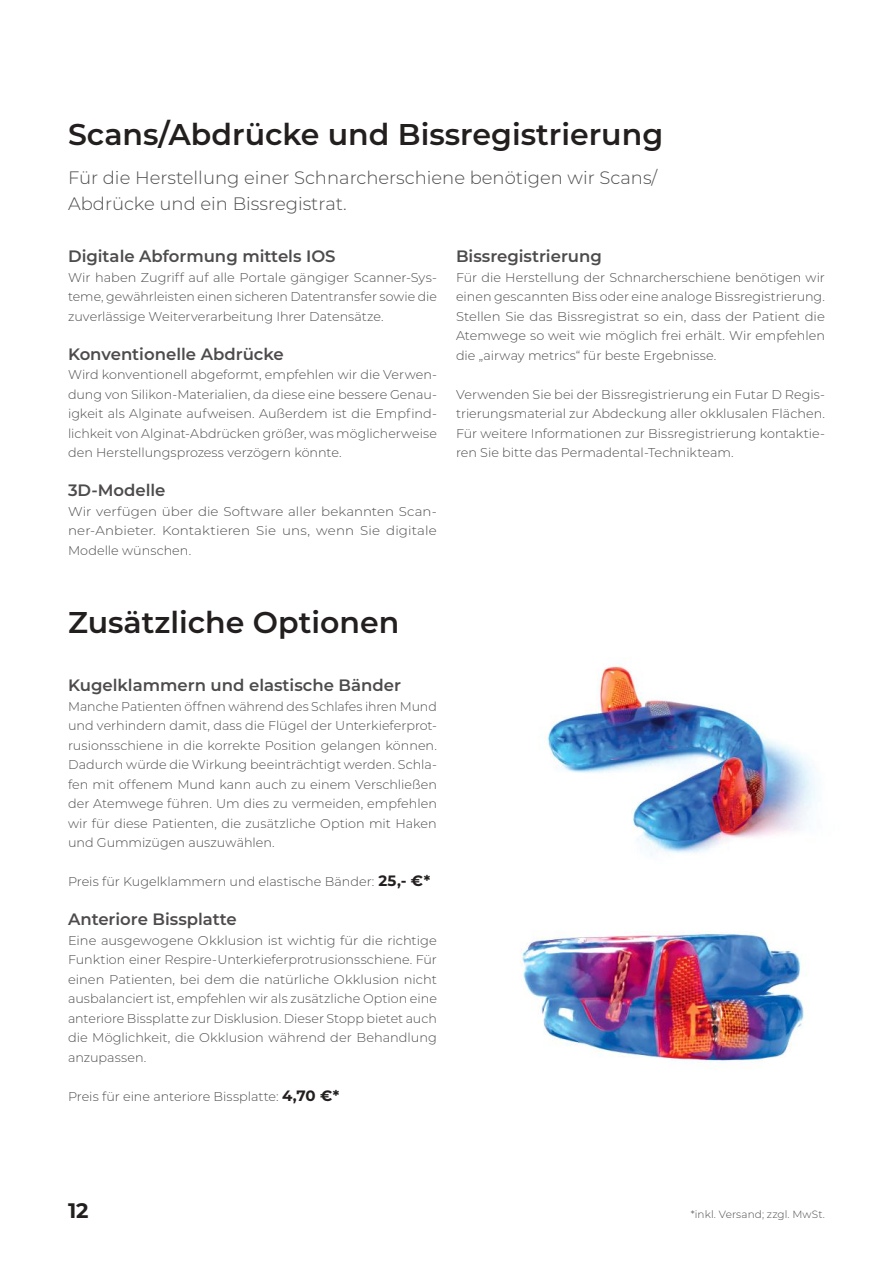
<style>
.page{position:relative;width:893px;height:1263px;background:#fff}
.page>*{position:absolute;margin:0;border:0;box-sizing:border-box;transform-origin:0 0}
.t1{font:600 30px "Montserrat";color:#241f1f}
.t2{font:700 21px "Montserrat";color:#241f1f}
.t3{font:300 18px/25.5px "Montserrat";color:#4e4b4c}
.t4{font:600 16.5px "Montserrat";color:#4e4b4c}
.t5{font:300 12.75px/19.5px "Montserrat";color:#4e4b4c;text-align:justify}
.t6{font:300 12.75px/19.5px "Montserrat";color:#4e4b4c;text-align:justify;scale:1.05 1}
.t7{font:300 10.5px "Montserrat";letter-spacing:.01em;color:#4e4b4c}
.s1{font-weight:700;font-size:15px;color:#241f1f}
</style>
<div class="page">
<img style="left:520px;top:931px;width:287px;height:132px">
<img style="left:545px;top:663px;width:272px;height:192px">
<h1 class="t1" style="left:68px;top:113px;width:597px">Scans/Abdrücke und Bissregistrierung</h1>
<h3 class="t3" style="left:68px;top:165px;width:591px">Für die Herstellung einer Schnarcherschiene benötigen wir Scans/<br>Abdrücke und ein Bissregistrat.</h3>
<p class="t4" style="left:68px;top:245px;width:269px">Digitale Abformung mittels IOS</p>
<p class="t5" style="left:68px;top:267px;width:370px">Wir haben Zugriff auf alle Portale gängiger Scanner-Sys&shy;teme, gewährleisten einen sicheren Datentransfer sowie die zuverlässige Weiterverarbeitung Ihrer Datensätze.</p>
<p class="t4" style="left:68px;top:342px;width:217px">Konventionelle Abdrücke</p>
<p class="t5" style="left:68px;top:365px;width:370px">Wird konventionell abgeformt, empfehlen wir die Verwen&shy;dung von Silikon-Materialien, da diese eine bessere Genau&shy;igkeit als Alginate aufweisen. Außerdem ist die Empfind&shy;lichkeit von Alginat-Abdrücken größer, was möglicherweise den Herstellungsprozess verzögern könnte.</p>
<p class="t4" style="left:68px;top:479px;width:99px">3D-Modelle</p>
<p class="t6" style="left:68px;top:501px;width:353px">Wir verfügen über die Software aller bekannten Scan&shy;ner-Anbieter. Kontaktieren Sie uns, wenn Sie digitale Modelle wünschen.</p>
<p class="t4" style="left:456px;top:245px;width:147px">Bissregistrierung</p>
<p class="t5" style="left:456px;top:267px;width:370px">Für die Herstellung der Schnarcherschiene benötigen wir einen gescannten Biss oder eine analoge Bissregistrierung.<br>Stellen Sie das Bissregistrat so ein, dass der Patient die Atemwege so weit wie möglich frei erhält. Wir empfehlen die „airway metrics“ für beste Ergebnisse.</p>
<p class="t5" style="left:456px;top:384px;width:370px">Verwenden Sie bei der Bissregistrierung ein Futar D Regis&shy;trierungsmaterial zur Abdeckung aller okklusalen Flächen.<br>Für weitere Informationen zur Bissregistrierung kontaktie&shy;ren Sie bitte das Permadental-Technikteam.</p>
<h1 class="t1" style="left:68px;top:601px;width:333px">Zusätzliche Optionen</h1>
<p class="t4" style="left:68px;top:674px;width:335px">Kugelklammern und elastische Bänder</p>
<p class="t5" style="left:68px;top:696px;width:370px">Manche Patienten öffnen während des Schlafes ihren Mund und verhindern damit, dass die Flügel der Unterkieferprot&shy;rusionsschiene in die korrekte Position gelangen können.<br>Dadurch würde die Wirkung beeinträchtigt werden. Schla&shy;fen mit offenem Mund kann auch zu einem Verschließen der Atemwege führen. Um dies zu vermeiden, empfehlen wir für diese Patienten, die zusätzliche Option mit Haken und Gummizügen auszuwählen.</p>
<p class="t5" style="left:68px;top:872px;width:364px">Preis für Kugelklammern und elastische Bänder: <span class="s1">25,- €*</span></p>
<p class="t4" style="left:68px;top:908px;width:170px">Anteriore Bissplatte</p>
<p class="t5" style="left:68px;top:930px;width:370px">Eine ausgewogene Okklusion ist wichtig für die richtige Funktion einer Respire-Unterkieferprotrusionsschiene. Für einen Patienten, bei dem die natürliche Okklusion nicht ausbalanciert ist, empfehlen wir als zusätzliche Option eine anteriore Bissplatte zur Disklusion. Dieser Stopp bietet auch die Möglichkeit, die Okklusion während der Behandlung anzupassen.</p>
<p class="t5" style="left:68px;top:1086px;width:273px">Preis für eine anteriore Bissplatte: <span class="s1">4,70 €*</span></p>
<h2 class="t2" style="left:68px;top:1195px;width:22px">12</h2>
<p class="t7" style="left:691px;top:1207px;width:136px">*inkl. Versand; zzgl. MwSt.</p>
</div>
